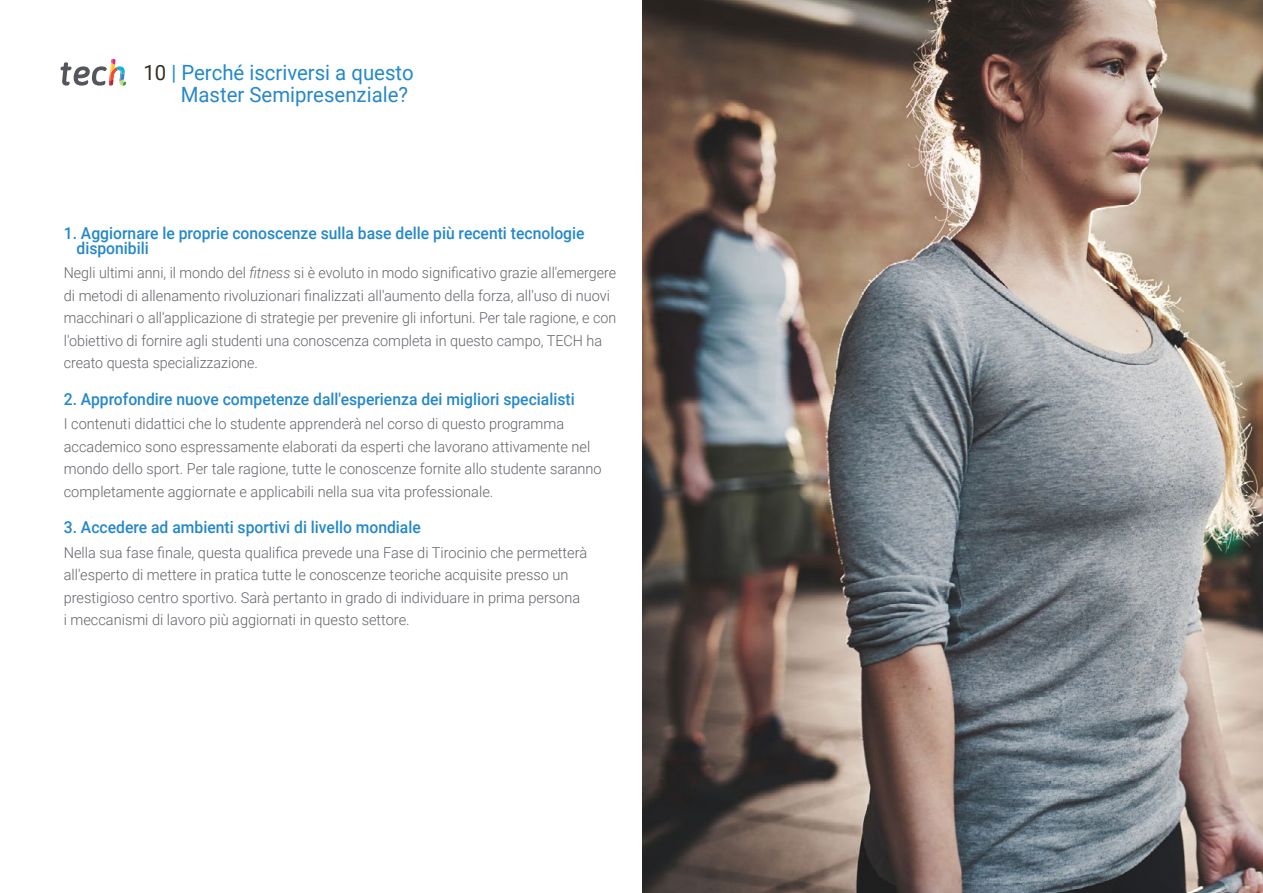
<style>
.page{position:relative;width:1263px;height:893px;background:#fff}
.page>*{position:absolute;margin:0;border:0;box-sizing:border-box;transform-origin:0 0}
.t1{font:21px/22.5px "Roboto";color:#2289cb;text-align:right}
.t2{font:500 16.5px/15px "Roboto";color:#2488c9;scale:.95 1}
.t3{font:300 15px/22.5px "Roboto";color:#61646a}
.t4{font:300 15px/22.5px "Roboto";color:#61646a;scale:.95 1}
.s1{color:#312e20}
.s2{color:#2988c9}
.s3{font-style:italic}
</style>
<div class="page">
<svg style="left:61px;top:59px;width:65px;height:27px"></svg>
<img style="left:642px;top:0;width:621px;height:893px">
<h1 class="t1" style="left:144px;top:60px;width:272px"><span class="s1">10</span> | Perché iscriversi a questo<br><span class="s2">Master Semipresenziale?</span></h1>
<p class="t2" style="left:77px;top:225px;width:536px;text-indent:-13px">1. Aggiornare le proprie conoscenze sulla base delle più recenti tecnologie disponibili</p>
<p class="t4" style="left:64px;top:261px;width:583px">Negli ultimi anni, il mondo del <span class="s3">fitness</span> si è evoluto in modo significativo grazie all'emergere di metodi di allenamento rivoluzionari finalizzati all'aumento della forza, all'uso di nuovi macchinari o all'applicazione di strategie per prevenire gli infortuni. Per tale ragione, e con l'obiettivo di fornire agli studenti una conoscenza completa in questo campo, TECH ha creato questa specializzazione.</p>
<p class="t2" style="left:64px;top:391px;width:539px">2. Approfondire nuove competenze dall'esperienza dei migliori specialisti</p>
<p class="t3" style="left:64px;top:412px;width:539px">I contenuti didattici che lo studente apprenderà nel corso di questo programma accademico sono espressamente elaborati da esperti che lavorano attivamente nel mondo dello sport. Per tale ragione, tutte le conoscenze fornite allo studente saranno completamente aggiornate e applicabili nella sua vita professionale.</p>
<p class="t2" style="left:64px;top:519px;width:377px">3. Accedere ad ambienti sportivi di livello mondiale</p>
<p class="t3" style="left:64px;top:541px;width:525px">Nella sua fase finale, questa qualifica prevede una Fase di Tirocinio che permetterà all'esperto di mettere in pratica tutte le conoscenze teoriche acquisite presso un prestigioso centro sportivo. Sarà pertanto in grado di individuare in prima persona i meccanismi di lavoro più aggiornati in questo settore.</p>
</div>
